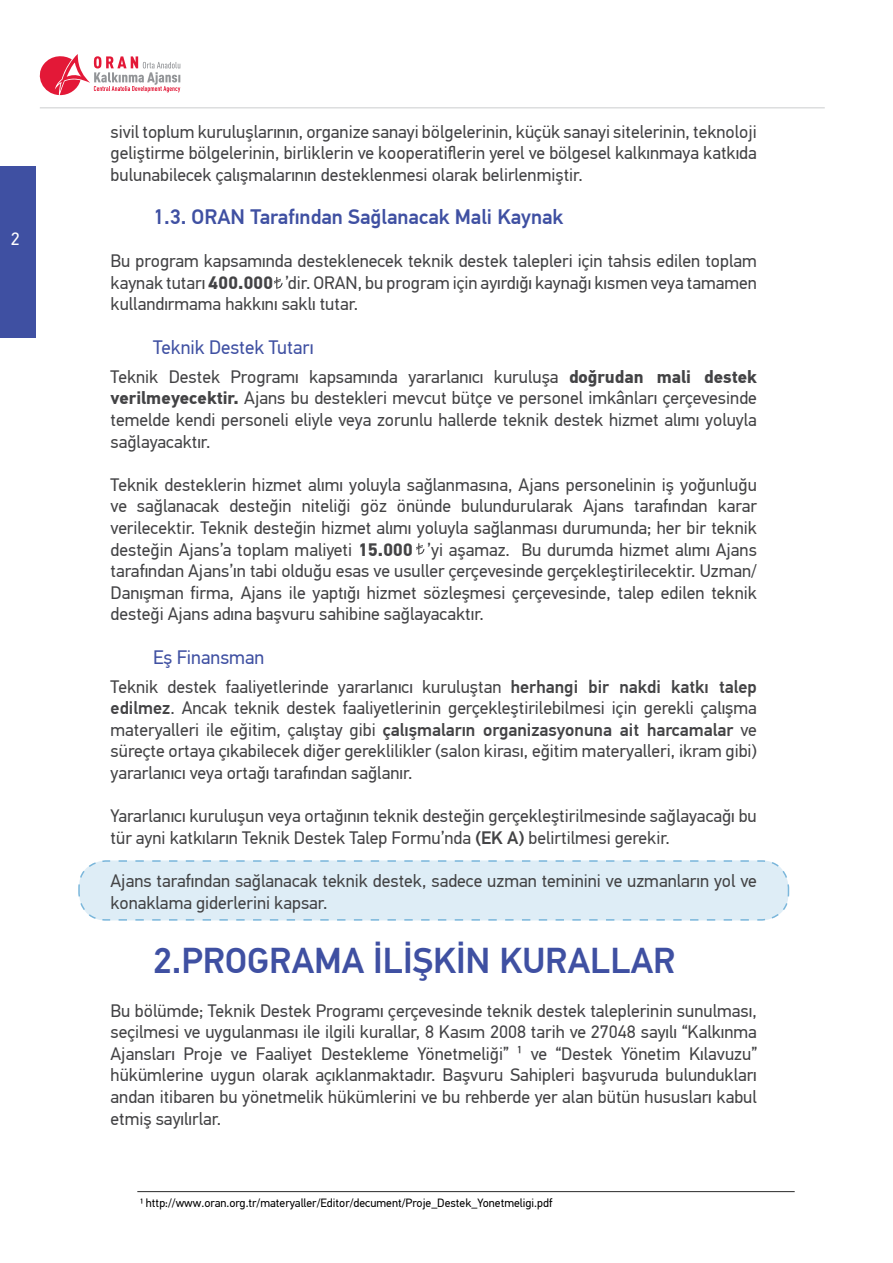
<style>
.page{position:relative;width:893px;height:1263px;background:#fff}
.page>*{position:absolute;margin:0;border:0;box-sizing:border-box;transform-origin:0 0}
.t1{font:500 35.85px "PF Din Text Pro";color:#3f50a2}
.t2{font:500 20.85px "PF Din Text Pro";color:#3f50a2}
.t3{font:19.5px "PF Din Text Pro";color:#3f50a2}
.t4{font:18px/21.6px "PF Din Text Pro";color:#434345;text-align:justify}
.t5{font:18px "PF Din Text Pro";color:#fff}
.t6{font:12px "PF Din Text Pro";color:#000}
.s1{font-weight:700}
.s2{font-weight:500}
</style>
<div class="page">
<div style="left:0;top:166px;width:35px;height:171px;background:#3f50a2"></div>
<hr style="left:40px;top:107px;width:785px;height:1px;background:#a7a9ac">
<svg style="left:39px;top:54px;width:141px;height:41px"></svg>
<div style="left:78px;top:860px;width:712px;height:61px;background:#deedf6"></div>
<hr style="left:137px;top:1191px;width:658px;height:1px;background:#000">
<svg style="left:274px;top:277px;width:9px;height:12px"></svg>
<svg style="left:416px;top:543px;width:8px;height:12px"></svg>
<p class="t5" style="left:11px;top:228px;width:10px">2</p>
<p class="t4" style="left:111px;top:121px;width:648px">sivil toplum kuruluşlarının, organize sanayi bölgelerinin, küçük sanayi sitelerinin, teknoloji geliştirme bölgelerinin, birliklerin ve kooperatiflerin yerel ve bölgesel kalkınmaya katkıda bulunabilecek çalışmalarının desteklenmesi olarak belirlenmiştir.</p>
<p class="t2" style="left:153px;top:204px;width:412px">1.3. ORAN Tarafından Sağlanacak Mali Kaynak</p>
<p class="t4" style="left:111px;top:250px;width:648px">Bu program kapsamında desteklenecek teknik destek talepleri için tahsis edilen toplam kaynak tutarı <span class="s1">400.000</span> ’dir. ORAN, bu program için ayırdığı kaynağı kısmen veya tamamen kullandırmama hakkını saklı tutar.</p>
<p class="t3" style="left:153px;top:335px;width:162px">Teknik Destek Tutarı</p>
<p class="t4" style="left:111px;top:366px;width:648px">Teknik Destek Programı kapsamında yararlanıcı kuruluşa <span class="s1">doğrudan mali destek verilmeyecektir.</span> Ajans bu destekleri mevcut bütçe ve personel imkânları çerçevesinde temelde kendi personeli eliyle veya zorunlu hallerde teknik destek hizmet alımı yoluyla sağlayacaktır.</p>
<p class="t4" style="left:111px;top:474px;width:648px">Teknik desteklerin hizmet alımı yoluyla sağlanmasına, Ajans personelinin iş yoğunluğu ve sağlanacak desteğin niteliği göz önünde bulundurularak Ajans tarafından karar verilecektir. Teknik desteğin hizmet alımı yoluyla sağlanması durumunda; her bir teknik desteğin Ajans’a toplam maliyeti <span class="s1">15.000</span> ’yi aşamaz. Bu durumda hizmet alımı Ajans tarafından Ajans’ın tabi olduğu esas ve usuller çerçevesinde gerçekleştirilecektir. Uzman/ Danışman firma, Ajans ile yaptığı hizmet sözleşmesi çerçevesinde, talep edilen teknik desteği Ajans adına başvuru sahibine sağlayacaktır.</p>
<p class="t3" style="left:153px;top:645px;width:113px">Eş Finansman</p>
<p class="t4" style="left:111px;top:676px;width:648px">Teknik destek faaliyetlerinde yararlanıcı kuruluştan <span class="s2">herhangi bir nakdi katkı talep edilmez</span>. Ancak teknik destek faaliyetlerinin gerçekleştirilebilmesi için gerekli çalışma materyalleri ile eğitim, çalıştay gibi <span class="s2">çalışmaların organizasyonuna ait harcamalar</span> ve süreçte ortaya çıkabilecek diğer gereklilikler (salon kirası, eğitim materyalleri, ikram gibi) yararlanıcı veya ortağı tarafından sağlanır.</p>
<p class="t4" style="left:111px;top:805px;width:648px">Yararlanıcı kuruluşun veya ortağının teknik desteğin gerçekleştirilmesinde sağlayacağı bu tür ayni katkıların Teknik Destek Talep Formu’nda <span class="s2">(EK A)</span> belirtilmesi gerekir.</p>
<p class="t4" style="left:111px;top:870px;width:648px">Ajans tarafından sağlanacak teknik destek, sadece uzman teminini ve uzmanların yol ve konaklama giderlerini kapsar.</p>
<h1 class="t1" style="left:153px;top:940px;width:524px">2.PROGRAMA İLİŞKİN KURALLAR</h1>
<p class="t4" style="left:111px;top:1000px;width:648px">Bu bölümde; Teknik Destek Programı çerçevesinde teknik destek taleplerinin sunulması, seçilmesi ve uygulanması ile ilgili kurallar, 8 Kasım 2008 tarih ve 27048 sayılı “Kalkınma Ajansları Proje ve Faaliyet Destekleme Yönetmeliği” ¹ ve “Destek Yönetim Kılavuzu” hükümlerine uygun olarak açıklanmaktadır. Başvuru Sahipleri başvuruda bulundukları andan itibaren bu yönetmelik hükümlerini ve bu rehberde yer alan bütün hususları kabul etmiş sayılırlar.</p>
<p class="t6" style="left:140px;top:1196px;width:414px">1 http://www.oran.org.tr/materyaller/Editor/decument/Proje_Destek_Yonetmeligi.pdf</p>
</div>
